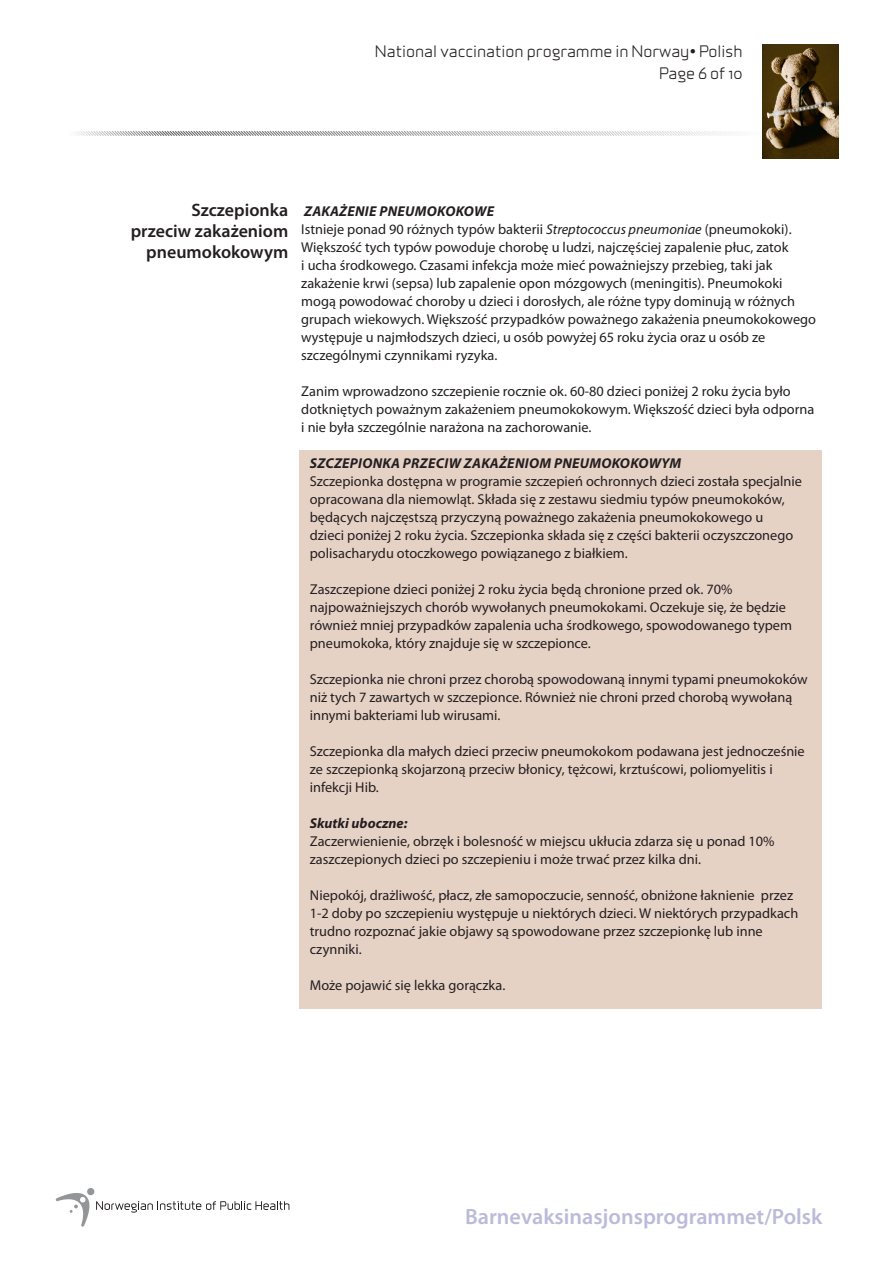
<style>
.page{position:relative;width:893px;height:1263px;background:#fff}
.page>*{position:absolute;margin:0;border:0;box-sizing:border-box;transform-origin:0 0}
.t1{font:600 22.2px "Myriad Pro";color:#bbbbd9}
.Overskrift_1{font:600 18px/21px "Myriad Pro";color:#231f20;text-align:right}
.t2{font:15px/22.5px "Infinity ST Medium";color:#231f20;text-align:right}
.Brødtekst{font:14.25px/18px "Myriad Pro";color:#231f20}
.Overskrift_italic_br{font:italic 700 14.25px "Myriad Pro";letter-spacing:.02em;color:#231f20}
.Overskrift_italic_br-2{font:italic 700 14.25px "Myriad Pro";color:#231f20}
.s1{font-style:italic}
</style>
<div class="page">
<div style="left:87px;top:1188px;width:8px;height:7px;background:#939598;border-radius:50%"></div>
<svg style="left:56px;top:1191px;width:233px;height:35px"></svg>
<svg style="left:73px;top:131px;width:667px;height:5px"></svg>
<img style="left:762px;top:44px;width:77px;height:114px">
<div style="left:299px;top:450px;width:522px;height:558px;background:#e6d1c5"></div>
<p class="t2" style="left:375px;top:39px;width:369px">National vaccination programme in Norway• Polish<br>Page 6 of 10</p>
<p class="Overskrift_1" style="left:131px;top:199px;width:159px">Szczepionka przeciw zakażeniom pneumokokowym</p>
<p class="Overskrift_italic_br" style="left:304px;top:202px;width:192px">ZAKAŻENIE PNEUMOKOKOWE</p>
<p class="Brødtekst" style="left:301px;top:220px;width:516px">Istnieje ponad 90 różnych typów bakterii <span class="s1">Streptococcus pneumoniae</span> (pneumokoki).<br>Większość tych typów powoduje chorobę u ludzi, najczęściej zapalenie płuc, zatok<br>i ucha środkowego. Czasami infekcja może mieć poważniejszy przebieg, taki jak zakażenie krwi (sepsa) lub zapalenie opon mózgowych (meningitis). Pneumokoki mogą powodować choroby u dzieci i dorosłych, ale różne typy dominują w różnych grupach wiekowych. Większość przypadków poważnego zakażenia pneumokokowego występuje u najmłodszych dzieci, u osób powyżej 65 roku życia oraz u osób ze szczególnymi czynnikami ryzyka.</p>
<p class="Brødtekst" style="left:301px;top:382px;width:515px">Zanim wprowadzono szczepienie rocznie ok. 60-80 dzieci poniżej 2 roku życia było dotkniętych poważnym zakażeniem pneumokokowym. Większość dzieci była odporna i nie była szczególnie narażona na zachorowanie.</p>
<p class="Overskrift_italic_br" style="left:310px;top:454px;width:373px">SZCZEPIONKA PRZECIW ZAKAŻENIOM PNEUMOKOKOWYM</p>
<p class="Brødtekst" style="left:310px;top:472px;width:494px">Szczepionka dostępna w programie szczepień ochronnych dzieci została specjalnie opracowana dla niemowląt. Składa się z zestawu siedmiu typów pneumokoków, będących najczęstszą przyczyną poważnego zakażenia pneumokokowego u<br>dzieci poniżej 2 roku życia. Szczepionka składa się z części bakterii oczyszczonego polisacharydu otoczkowego powiązanego z białkiem.</p>
<p class="Brødtekst" style="left:310px;top:580px;width:484px">Zaszczepione dzieci poniżej 2 roku życia będą chronione przed ok. 70% najpoważniejszych chorób wywołanych pneumokokami. Oczekuje się, że będzie również mniej przypadków zapalenia ucha środkowego, spowodowanego typem pneumokoka, który znajduje się w szczepionce.</p>
<p class="Brødtekst" style="left:310px;top:670px;width:499px">Szczepionka nie chroni przez chorobą spowodowaną innymi typami pneumokoków niż tych 7 zawartych w szczepionce. Również nie chroni przed chorobą wywołaną innymi bakteriami lub wirusami.</p>
<p class="Brødtekst" style="left:310px;top:742px;width:496px">Szczepionka dla małych dzieci przeciw pneumokokom podawana jest jednocześnie ze szczepionką skojarzoną przeciw błonicy, tężcowi, krztuścowi, poliomyelitis i infekcji Hib.</p>
<p class="Overskrift_italic_br-2" style="left:310px;top:814px;width:99px">Skutki uboczne:</p>
<p class="Brødtekst" style="left:310px;top:832px;width:466px">Zaczerwienienie, obrzęk i bolesność w miejscu ukłucia zdarza się u ponad 10% zaszczepionych dzieci po szczepieniu i może trwać przez kilka dni.</p>
<p class="Brødtekst" style="left:310px;top:886px;width:490px">Niepokój, drażliwość, płacz, złe samopoczucie, senność, obniżone łaknienie przez 1-2 doby po szczepieniu występuje u niektórych dzieci. W niektórych przypadkach trudno rozpoznać jakie objawy są spowodowane przez szczepionkę lub inne czynniki.</p>
<p class="Brødtekst" style="left:310px;top:976px;width:197px">Może pojawić się lekka gorączka.</p>
<h1 class="t1" style="left:465px;top:1202px;width:359px">Barnevaksinasjonsprogrammet/Polsk</h1>
</div>
